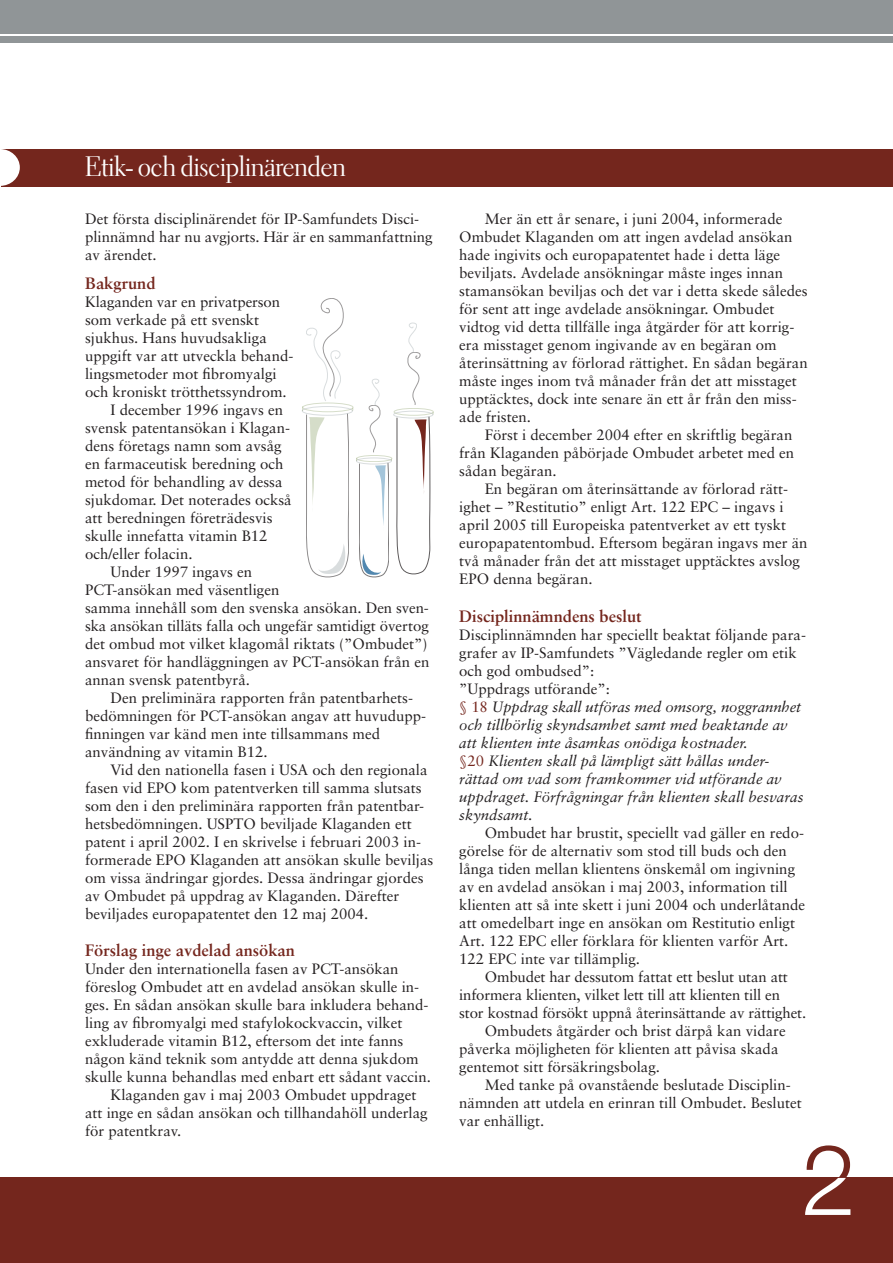
<style>
.page{position:relative;width:893px;height:1263px;background:#fff}
.page>*{position:absolute;margin:0;border:0;box-sizing:border-box;transform-origin:0 0}
.t1{font:28.5px "Electra LH Display";letter-spacing:.005em;color:#fff}
.Brödtext{font:700 16.5px "Sabon";color:#74261d}
.Brödtext-2{font:15px/18px "Sabon";color:#231f20}
.Brödtext-3{font:italic 15px/18px "Sabon";color:#231f20}
.Rubbe{font:15px/18px "Sabon";color:#231f20}
.s1{font-style:normal;color:#74261d}
</style>
<div class="page">
<div style="left:0;top:1178px;width:893px;height:85px;background:#74261d"></div>
<div style="left:0;top:0;width:893px;height:33px;background:#909597"></div>
<div style="left:0;top:36px;width:893px;height:7px;background:#909597"></div>
<div style="left:1px;top:149px;width:892px;height:37px;background:#74261d"></div>
<svg style="left:1px;top:149px;width:19px;height:37px"></svg>
<svg style="left:805px;top:1145px;width:45px;height:70px"></svg>
<svg style="left:302px;top:298px;width:132px;height:279px"></svg>
<p class="t1" style="left:85px;top:150px;width:262px">Etik- och disciplinärenden</p>
<p class="Rubbe" style="left:85px;top:210px;width:349px">Det första disciplinärendet för IP-Samfundets Disci&shy;plinnämnd har nu avgjorts. Här är en sammanfattning av ärendet.</p>
<p class="Brödtext" style="left:85px;top:273px;width:72px">Bakgrund</p>
<p class="Brödtext-2" style="left:85px;top:292px;width:210px">Klaganden var en privatperson som verkade på ett svenskt sjukhus. Hans huvudsakliga uppgift var att utveckla behand&shy;lingsmetoder mot fibromyalgi och kroniskt trötthetssyndrom.</p>
<p class="Brödtext-2" style="left:85px;top:400px;width:208px;text-indent:26px">I december 1996 ingavs en svensk patentansökan i Klagan&shy;dens företags namn som avsåg en farmaceutisk beredning och metod för behandling av dessa sjukdomar. Det noterades också att beredningen företrädesvis skulle innefatta vitamin B12 och/eller folacin.</p>
<p class="Brödtext-2" style="left:85px;top:562px;width:346px;text-indent:26px">Under 1997 ingavs en<br>PCT-ansökan med väsentligen<br>samma innehåll som den svenska ansökan. Den sven&shy;ska ansökan tilläts falla och ungefär samtidigt övertog det ombud mot vilket klagomål riktats (”Ombudet”) ansvaret för handläggningen av PCT-ansökan från en annan svensk patentbyrå.</p>
<p class="Brödtext-2" style="left:85px;top:688px;width:343px;text-indent:26px">Den preliminära rapporten från patentbarhets&shy;bedömningen för PCT-ansökan angav att huvudupp&shy;finningen var känd men inte tillsammans med användning av vitamin B12.</p>
<p class="Brödtext-2" style="left:85px;top:760px;width:350px;text-indent:26px">Vid den nationella fasen i USA och den regionala fasen vid EPO kom patentverken till samma slutsats som den i den preliminära rapporten från patentbar&shy;hetsbedömningen. USPTO beviljade Klaganden ett patent i april 2002. I en skrivelse i februari 2003 in&shy;formerade EPO Klaganden att ansökan skulle beviljas om vissa ändringar gjordes. Dessa ändringar gjordes av Ombudet på uppdrag av Klaganden. Därefter beviljades europapatentet den 12 maj 2004.</p>
<p class="Brödtext" style="left:85px;top:940px;width:211px">Förslag inge avdelad ansökan</p>
<p class="Brödtext-2" style="left:85px;top:960px;width:347px">Under den internationella fasen av PCT-ansökan föreslog Ombudet att en avdelad ansökan skulle in&shy;ges. En sådan ansökan skulle bara inkludera behand&shy;ling av fibromyalgi med stafylokockvaccin, vilket exkluderade vitamin B12, eftersom det inte fanns någon känd teknik som antydde att denna sjukdom skulle kunna behandlas med enbart ett sådant vaccin.</p>
<p class="Brödtext-2" style="left:85px;top:1086px;width:344px;text-indent:26px">Klaganden gav i maj 2003 Ombudet uppdraget att inge en sådan ansökan och tillhandahöll underlag för patentkrav.</p>
<p class="Brödtext-2" style="left:459px;top:210px;width:350px;text-indent:26px">Mer än ett år senare, i juni 2004, informerade Ombudet Klaganden om att ingen avdelad ansökan hade ingivits och europapatentet hade i detta läge beviljats. Avdelade ansökningar måste inges innan stamansökan beviljas och det var i detta skede således för sent att inge avdelade ansökningar. Ombudet vidtog vid detta tillfälle inga åtgärder för att korrig&shy;era misstaget genom ingivande av en begäran om återinsättning av förlorad rättighet. En sådan begäran måste inges inom två månader från det att misstaget upptäcktes, dock inte senare än ett år från den miss&shy;ade fristen.</p>
<p class="Brödtext-2" style="left:459px;top:426px;width:337px;text-indent:26px">Först i december 2004 efter en skriftlig begäran från Klaganden påbörjade Ombudet arbetet med en sådan begäran.</p>
<p class="Brödtext-2" style="left:459px;top:480px;width:350px;text-indent:26px">En begäran om återinsättande av förlorad rätt&shy;ighet – ”Restitutio” enligt Art. 122 EPC – ingavs i april 2005 till Europeiska patentverket av ett tyskt europapatentombud. Eftersom begäran ingavs mer än två månader från det att misstaget upptäcktes avslog EPO denna begäran.</p>
<p class="Brödtext" style="left:459px;top:606px;width:184px">Disciplinnämndens beslut</p>
<p class="Brödtext-2" style="left:459px;top:626px;width:348px">Disciplinnämnden har speciellt beaktat följande para&shy;grafer av IP-Samfundets ”Vägledande regler om etik och god ombudsed”:</p>
<p class="Brödtext-2" style="left:459px;top:680px;width:152px">”Uppdrags utförande”:</p>
<p class="Brödtext-3" style="left:459px;top:698px;width:343px"><span class="s1">§ 18</span> Uppdrag skall utföras med omsorg, noggrannhet och tillbörlig skyndsamhet samt med beaktande av att klienten inte åsamkas onödiga kostnader.</p>
<p class="Brödtext-3" style="left:459px;top:752px;width:346px"><span class="s1">§20</span> Klienten skall på lämpligt sätt hållas under&shy;rättad om vad som framkommer vid utförande av uppdraget. Förfrågningar från klienten skall besvaras skyndsamt.</p>
<p class="Brödtext-2" style="left:459px;top:824px;width:347px;text-indent:26px">Ombudet har brustit, speciellt vad gäller en redo&shy;görelse för de alternativ som stod till buds och den långa tiden mellan klientens önskemål om ingivning av en avdelad ansökan i maj 2003, information till klienten att så inte skett i juni 2004 och underlåtande att omedelbart inge en ansökan om Restitutio enligt Art. 122 EPC eller förklara för klienten varför Art.<br>122 EPC inte var tillämplig.</p>
<p class="Brödtext-2" style="left:459px;top:968px;width:348px;text-indent:26px">Ombudet har dessutom fattat ett beslut utan att informera klienten, vilket lett till att klienten till en stor kostnad försökt uppnå återinsättande av rättighet.</p>
<p class="Brödtext-2" style="left:459px;top:1022px;width:328px;text-indent:26px">Ombudets åtgärder och brist därpå kan vidare påverka möjligheten för klienten att påvisa skada gentemot sitt försäkringsbolag.</p>
<p class="Brödtext-2" style="left:459px;top:1076px;width:344px;text-indent:26px">Med tanke på ovanstående beslutade Disciplin&shy;nämnden att utdela en erinran till Ombudet. Beslutet var enhälligt.</p>
</div>
